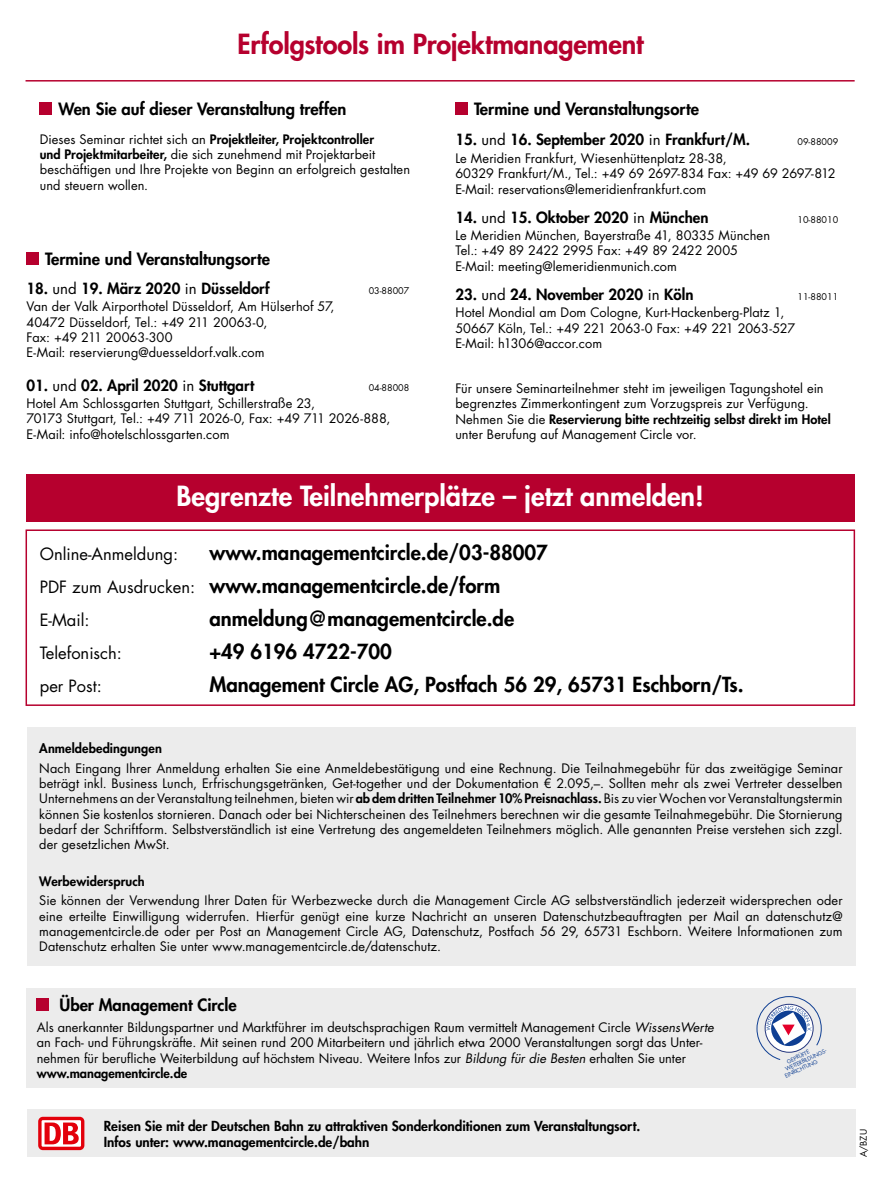
<style>
.page{position:relative;width:881px;height:1178px;background:#fff}
.page>*{position:absolute;margin:0;border:0;box-sizing:border-box;transform-origin:0 0}
.t1{font:800 27px "Futura Std";color:#fff}
.t2{font:800 27px "Futura Std";letter-spacing:-.005em;color:#b6002e}
.t3{font:800 20.25px/32.8px "Futura Std";color:#000}
.t4{font:800 16.5px "Futura Std";color:#000}
.t5{font:16.5px "Futura Std";color:#000}
.t6{font:800 15px "Futura Std";color:#000}
.t7{font:800 13.5px/16.5px "Futura Std";color:#000}
.t8{font:12.75px/15.3px "Futura Std";color:#000}
.t9{font:800 12.75px "Futura Std";letter-spacing:.01em;color:#000}
.t10{font:9px "Futura Std";color:#000}
.t11{font:5.55px "Futura CE";color:#0f3f93}
.s1{font-weight:800}
.s2{font-weight:400}
.s3{font-weight:400;font-size:16.5px}
.s4{font-style:italic}
</style>
<div class="page">
<div style="left:26px;top:529px;width:828px;height:177px;border:2px solid #b6002e"></div>
<div style="left:455px;top:102px;width:12px;height:13px;background:#b6002e"></div>
<div style="left:40px;top:102px;width:12px;height:13px;background:#b6002e"></div>
<div style="left:27px;top:728px;width:828px;height:238px;background:#ececec"></div>
<hr style="left:26px;top:80px;width:828px;height:2px;background:#b6002e">
<div style="left:27px;top:252px;width:12px;height:12px;background:#b6002e"></div>
<div style="left:27px;top:1109px;width:828px;height:48px;background:#ececec"></div>
<div style="left:38px;top:1117px;width:46px;height:33px;background:#e3000b;border-radius:5px"></div>
<svg style="left:42px;top:1120px;width:39px;height:27px"></svg>
<svg style="left:45px;top:1122px;width:34px;height:22px"></svg>
<div style="left:26px;top:474px;width:828px;height:48px;background:#b6002e"></div>
<div style="left:26px;top:988px;width:829px;height:100px;background:#ececec"></div>
<div style="left:37px;top:998px;width:12px;height:12px;background:#b6002e"></div>
<svg style="left:756px;top:996px;width:65px;height:64px"></svg>
<h1 class="t2" style="left:237px;top:27px;width:407px">Erfolgstools im Projektmanagement</h1>
<p class="t4" style="left:59px;top:99px;width:289px">Wen Sie auf dieser Veranstaltung treffen</p>
<p class="t4" style="left:474px;top:99px;width:226px">Termine und Veranstaltungsorte</p>
<p class="t8" style="left:40px;top:131px;width:371px">Dieses Seminar richtet sich an <span class="s1">Projektleiter, Projektcontroller<br>und Projektmitarbeiter,</span> die sich zunehmend mit Projektarbeit beschäftigen und Ihre Projekte von Beginn an erfolgreich gestalten und steuern wollen.</p>
<p class="t4" style="left:45px;top:248px;width:226px">Termine und Veranstaltungsorte</p>
<p class="t6" style="left:27px;top:279px;width:244px">18. <span class="s2">und</span> 19. März 2020 <span class="s2">in</span> Düsseldorf</p>
<p class="t10" style="left:368px;top:285px;width:42px">03-88007</p>
<p class="t8" style="left:27px;top:299px;width:309px">Van der Valk Airporthotel Düsseldorf, Am Hülserhof 57, 40472 Düsseldorf, Tel.: +49 211 20063-0,<br>Fax: +49 211 20063-300<br>E-Mail: reservierung@duesseldorf.valk.com</p>
<p class="t6" style="left:27px;top:376px;width:229px">01. <span class="s2">und</span> 02. April 2020 <span class="s2">in</span> Stuttgart</p>
<p class="t10" style="left:368px;top:382px;width:42px">04-88008</p>
<p class="t8" style="left:27px;top:396px;width:365px">Hotel Am Schlossgarten Stuttgart, Schillerstraße 23,<br>70173 Stuttgart, Tel.: +49 711 2026-0, Fax: +49 711 2026-888,<br>E-Mail: info@hotelschlossgarten.com</p>
<p class="t6" style="left:455px;top:130px;width:296px">15. <span class="s2">und</span> 16. September 2020 <span class="s2">in</span> Frankfurt/M.</p>
<p class="t10" style="left:797px;top:136px;width:42px">09-88009</p>
<p class="t8" style="left:455px;top:151px;width:382px">Le Meridien Frankfurt, Wiesenhüttenplatz 28-38,<br>60329 Frankfurt/M., Tel.: +49 69 2697-834 Fax: +49 69 2697-812<br>E-Mail: reservations@lemeridienfrankfurt.com</p>
<p class="t6" style="left:455px;top:208px;width:254px">14. <span class="s2">und</span> 15. Oktober 2020 <span class="s2">in</span> München</p>
<p class="t10" style="left:797px;top:214px;width:42px">10-88010</p>
<p class="t8" style="left:455px;top:228px;width:316px">Le Meridien München, Bayerstraße 41, 80335 München<br>Tel.: +49 89 2422 2995 Fax: +49 89 2422 2005<br>E-Mail: meeting@lemeridienmunich.com</p>
<p class="t6" style="left:455px;top:285px;width:239px">23. <span class="s2">und</span> 24. November 2020 <span class="s2">in</span> Köln</p>
<p class="t10" style="left:797px;top:291px;width:42px">11-88011</p>
<p class="t8" style="left:455px;top:305px;width:341px">Hotel Mondial am Dom Cologne, Kurt-Hackenberg-Platz 1,<br>50667 Köln, Tel.: +49 221 2063-0 Fax: +49 221 2063-527<br>E-Mail: h1306@accor.com</p>
<p class="t8" style="left:455px;top:381px;width:376px">Für unsere Seminarteilnehmer steht im jeweiligen Tagungshotel ein begrenztes Zimmerkontingent zum Vorzugspreis zur Verfügung.<br>Nehmen Sie die <span class="s1">Reservierung bitte rechtzeitig selbst direkt im Hotel </span>unter Berufung auf Management Circle vor.</p>
<h1 class="t1" style="left:176px;top:479px;width:528px">Begrenzte Teilnehmerplätze – jetzt anmelden!</h1>
<h2 class="t3" style="left:40px;top:536px;width:509px;text-indent:169px">www.managementcircle.de/03-88007<br><span class="s3">PDF zum Ausdrucken:</span> www.managementcircle.de/form</h2>
<p class="t5" style="left:40px;top:609px;width:51px">E-Mail:</p>
<h2 class="t3" style="left:209px;top:602px;width:306px">anmeldung@managementcircle.de</h2>
<p class="t5" style="left:40px;top:642px;width:84px">Telefonisch:</p>
<h2 class="t3" style="left:209px;top:635px;width:184px">+49 6196 4722-700</h2>
<p class="t5" style="left:40px;top:675px;width:63px">per Post:</p>
<h2 class="t3" style="left:209px;top:668px;width:535px">Management Circle AG, Postfach 56 29, 65731 Eschborn/Ts.</h2>
<p class="t5" style="left:40px;top:544px;width:140px">Online-Anmeldung:</p>
<p class="t9" style="left:39px;top:740px;width:124px">Anmeldebedingungen</p>
<p class="t8" style="left:39px;top:760px;width:804px;text-align:justify">Nach Eingang Ihrer Anmeldung erhalten Sie eine Anmeldebestätigung und eine Rechnung. Die Teilnahmegebühr für das zweitägige Seminar beträgt inkl. Business Lunch, Erfrischungsgetränken, Get-together und der Dokumentation € 2.095,–. Sollten mehr als zwei Vertreter desselben Unternehmens an der Veranstaltung teilnehmen, bieten wir <span class="s1">ab dem dritten Teilnehmer 10% Preisnachlass.</span> Bis zu vier Wochen vor Veranstaltungstermin können Sie kostenlos stornieren. Danach oder bei Nichterscheinen des Teilnehmers berechnen wir die gesamte Teilnahmegebühr. Die Stornierung bedarf der Schriftform. Selbstverständlich ist eine Vertretung des angemeldeten Teilnehmers möglich. Alle genannten Preise verstehen sich zzgl. der gesetzlichen MwSt.</p>
<p class="t9" style="left:39px;top:873px;width:107px">Werbewiderspruch</p>
<p class="t8" style="left:39px;top:893px;width:804px;text-align:justify">Sie können der Verwendung Ihrer Daten für Werbezwecke durch die Management Circle AG selbstverständlich jederzeit widersprechen oder eine erteilte Einwilligung widerrufen. Hierfür genügt eine kurze Nachricht an unseren Datenschutzbeauftragten per Mail an datenschutz@ managementcircle.de oder per Post an Management Circle AG, Datenschutz, Postfach 56 29, 65731 Eschborn. Weitere Informationen zum Datenschutz erhalten Sie unter www.managementcircle.de/datenschutz.</p>
<p class="t4" style="left:59px;top:995px;width:179px">Über Management Circle</p>
<p class="t8" style="left:37px;top:1020px;width:678px">Als anerkannter Bildungspartner und Marktführer im deutschsprachigen Raum vermittelt Management Circle <span class="s4">WissensWerte </span>an Fach- und Führungskräfte. Mit seinen rund 200 Mitarbeitern und jährlich etwa 2000 Veranstaltungen sorgt das Unter&shy;nehmen für berufliche Weiterbildung auf höchstem Niveau. Weitere Infos zur <span class="s4">Bildung für die Besten</span> erhalten Sie unter <span class="s1">www.managementcircle.de</span></p>
<p class="t7" style="left:104px;top:1117px;width:538px">Reisen Sie mit der Deutschen Bahn zu attraktiven Sonderkonditionen zum Veranstaltungsort.<br>Infos unter: www.managementcircle.de/bahn</p>
<p class="t11" style="left:783px;top:1066px;width:48px;rotate:-26deg">WEITERBILDUNGS-</p>
<p class="t11" style="left:785px;top:1059px;width:26px;rotate:-26deg">GEPRÜFTE</p>
<p class="t11" style="left:783px;top:1073px;width:37px;rotate:-26deg">EINRICHTUNG</p>
<p class="t10" style="left:857px;top:1157px;width:29px;rotate:-90deg">A/BZU</p>
</div>
